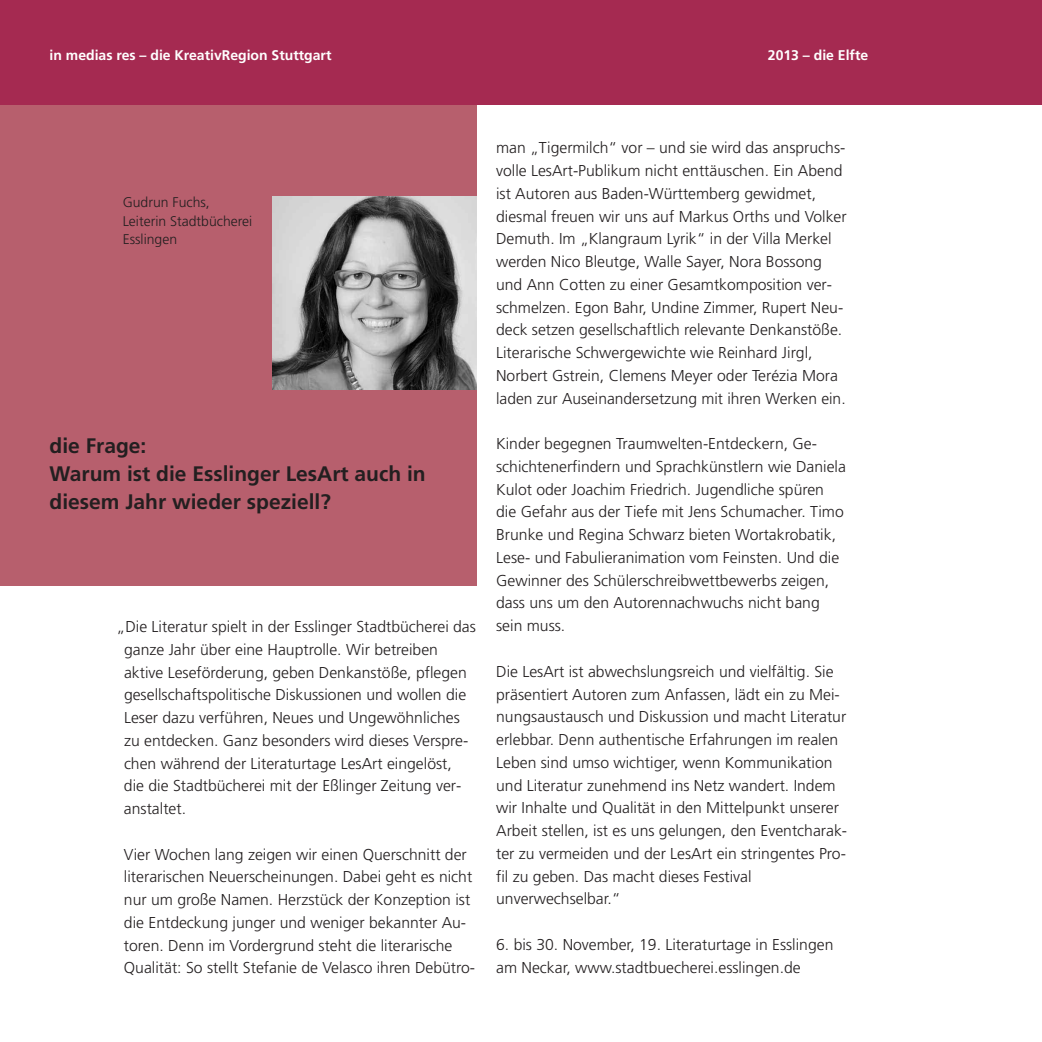
<style>
.page{position:relative;width:1042px;height:1042px;background:#fff}
.page>*{position:absolute;margin:0;border:0;box-sizing:border-box;transform-origin:0 0}
.t1{font:700 21px/28px "Frutiger";color:#231f20}
.t2{font:300 15.75px/22.8px "Frutiger";color:#231f20}
.t3{font:700 14px "Frutiger";color:#fff}
.t4{font:300 14px/18.4px "Frutiger";color:#231f20}
.s1{font-weight:700;color:#fff}
</style>
<div class="page">
<div style="left:0;top:105px;width:476px;height:481px;background:#b75f6d"></div>
<div style="left:0;top:0;width:1042px;height:105px;background:#a52a51"></div>
<img style="left:273px;top:197px;width:203px;height:192px">
<p class="t3" style="left:50px;top:50px;width:283px">in medias res – die KreativRegion Stuttgart</p>
<p class="t3" style="left:768px;top:50px;width:102px">2013 – die Elfte</p>
<p class="t4" style="left:123px;top:194px;width:131px">Gudrun Fuchs,<br>Leiterin Stadtbücherei<br>Esslingen</p>
<h1 class="t1" style="left:50px;top:433px;width:378px">die Frage:<br>Warum ist die Esslinger LesArt auch in diesem Jahr wieder speziell?</h1>
<p class="t2" style="left:124px;top:616px;width:353px;text-indent:-7px">„<span class="s1">i</span>Die Literatur spielt in der Esslinger Stadtbücherei das ganze Jahr über eine Hauptrolle. Wir betreiben aktive Leseförderung, geben Denkanstöße, pflegen gesellschaftspolitische Diskussionen und wollen die Leser dazu verführen, Neues und Ungewöhnliches zu entdecken. Ganz besonders wird dieses Verspre&shy;chen während der Literaturtage LesArt eingelöst,<br>die die Stadtbücherei mit der Eßlinger Zeitung ver&shy;anstaltet.</p>
<p class="t2" style="left:124px;top:844px;width:353px">Vier Wochen lang zeigen wir einen Querschnitt der literarischen Neuerscheinungen. Dabei geht es nicht nur um große Namen. Herzstück der Konzeption ist die Entdeckung junger und weniger bekannter Au&shy;toren. Denn im Vordergrund steht die literarische Qualität: So stellt Stefanie de Velasco ihren Debütro-</p>
<p class="t2" style="left:496px;top:138px;width:352px">man „Tigermilch“ vor – und sie wird das anspruchs&shy;volle LesArt-Publikum nicht enttäuschen. Ein Abend ist Autoren aus Baden-Württemberg gewidmet, diesmal freuen wir uns auf Markus Orths und Volker Demuth. Im „Klangraum Lyrik“ in der Villa Merkel werden Nico Bleutge, Walle Sayer, Nora Bossong und Ann Cotten zu einer Gesamtkomposition ver&shy;schmelzen. Egon Bahr, Undine Zimmer, Rupert Neu&shy;deck setzen gesellschaftlich relevante Denkanstöße.<br>Literarische Schwergewichte wie Reinhard Jirgl, Norbert Gstrein, Clemens Meyer oder Terézia Mora laden zur Auseinandersetzung mit ihren Werken ein.</p>
<p class="t2" style="left:496px;top:433px;width:351px">Kinder begegnen Traumwelten-Entdeckern, Ge&shy;schichtenerfindern und Sprachkünstlern wie Daniela Kulot oder Joachim Friedrich. Jugendliche spüren die Gefahr aus der Tiefe mit Jens Schumacher. Timo Brunke und Regina Schwarz bieten Wortakrobatik, Lese- und Fabulieranimation vom Feinsten. Und die Gewinner des Schülerschreibwettbewerbs zeigen, dass uns um den Autorennachwuchs nicht bang sein muss.</p>
<p class="t2" style="left:496px;top:661px;width:352px">Die LesArt ist abwechslungsreich und vielfältig. Sie präsentiert Autoren zum Anfassen, lädt ein zu Mei&shy;nungsaustausch und Diskussion und macht Literatur erlebbar. Denn authentische Erfahrungen im realen Leben sind umso wichtiger, wenn Kommunikation und Literatur zunehmend ins Netz wandert. Indem wir Inhalte und Qualität in den Mittelpunkt unserer Arbeit stellen, ist es uns gelungen, den Eventcharak&shy;ter zu vermeiden und der LesArt ein stringentes Pro&shy;fil zu geben. Das macht dieses Festival unverwechselbar.“</p>
<p class="t2" style="left:496px;top:934px;width:339px">6. bis 30. November, 19. Literaturtage in Esslingen am Neckar, www.stadtbuecherei.esslingen.de</p>
</div>
